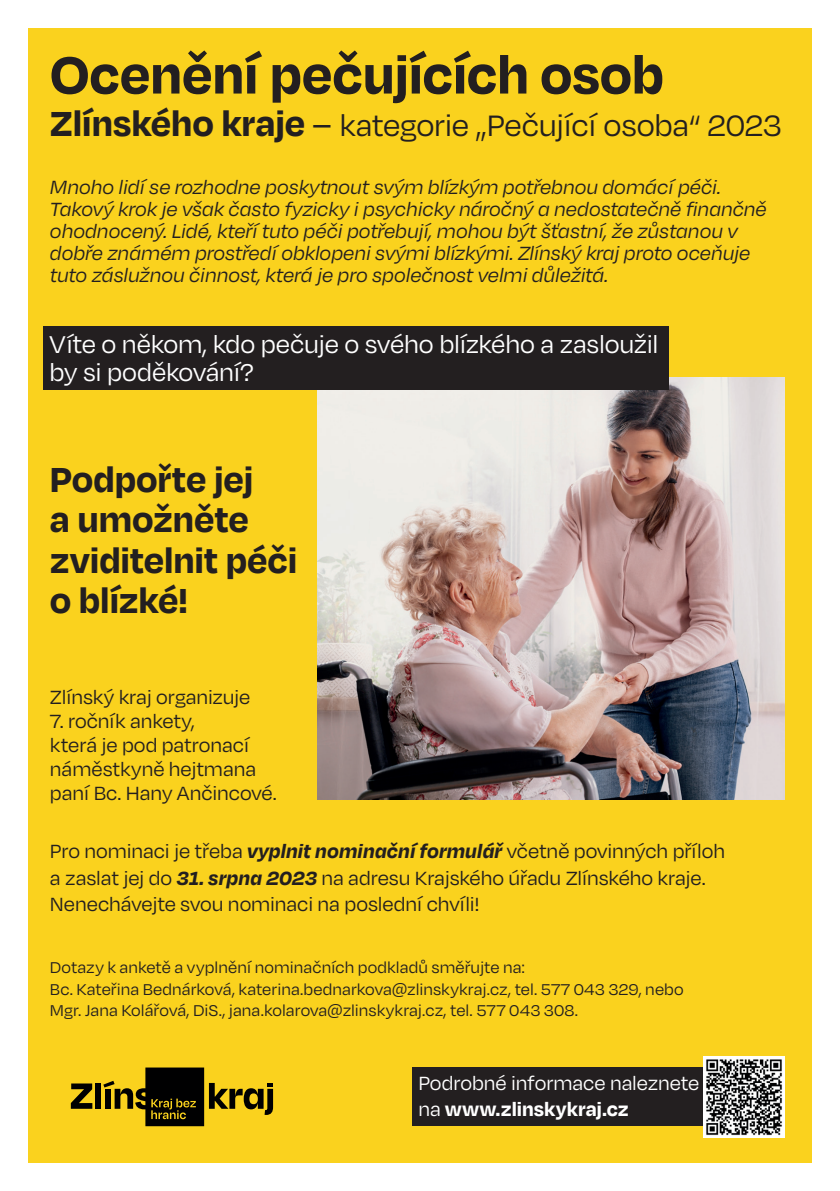
<style>
.page{position:relative;width:840px;height:1191px;background:#fff}
.page>*{position:absolute;margin:0;border:0;box-sizing:border-box;transform-origin:0 0}
.t1{font:700 60px "Degular";letter-spacing:-.005em;color:#231f20}
.t2{font:700 40px/40px "Degular";letter-spacing:-.005em;color:#231f20}
.t3{font:34px "Degular";letter-spacing:-.015em;color:#231f20}
.t4{font:28px/28px "Degular";letter-spacing:-.01em;color:#fff}
.t5{font:italic 22px/22px "Degular";letter-spacing:-.005em;color:#231f20}
.t6{font:22px/24px "Degular";letter-spacing:-.005em;color:#231f20}
.t7{font:22px/26.4px "Degular";letter-spacing:-.005em;color:#fff}
.t8{font:18px/21.6px "Degular";color:#231f20}
.s1{font-weight:700;font-size:40px}
.s2{font-size:40px}
.s3{font-weight:700;font-style:italic}
.s4{font-weight:700}
</style>
<div class="page">
<div style="left:28px;top:28px;width:783px;height:1134px;background:#fad21e"></div>
<svg style="left:71px;top:1083px;width:21px;height:25px"></svg>
<div style="left:95px;top:1083px;width:6px;height:25px;background:#000001"></div>
<svg style="left:103px;top:1067px;width:170px;height:59px"></svg>
<img style="left:317px;top:377px;width:467px;height:422px">
<div style="left:43px;top:326px;width:625px;height:63px;background:#231f20"></div>
<div style="left:412px;top:1067px;width:367px;height:59px;background:#231f20"></div>
<img style="left:703px;top:1056px;width:81px;height:81px">
<h1 class="t1" style="left:50px;top:37px;width:615px">Ocenění pečujících osob</h1>
<h3 class="t3" style="left:50px;top:105px;width:732px"><span class="s1">Zlínského kraje</span> <span class="s2">–</span> kategorie „Pečující osoba“ 2023</h3>
<p class="t5" style="left:50px;top:175px;width:717px">Mnoho lidí se rozhodne poskytnout svým blízkým potřebnou domácí péči.<br>Takový krok je však často fyzicky i psychicky náročný a nedostatečně finančně ohodnocený. Lidé, kteří tuto péči potřebují, mohou být šťastní, že zůstanou v dobře známém prostředí obklopeni svými blízkými. Zlínský kraj proto oceňuje tuto záslužnou činnost, která je pro společnost velmi důležitá.</p>
<p class="t4" style="left:50px;top:329px;width:610px">Víte o někom, kdo pečuje o svého blízkého a zasloužil by si poděkování?</p>
<h2 class="t2" style="left:50px;top:458px;width:249px">Podpořte jej<br>a umožněte zviditelnit péči o blízké!</h2>
<p class="t6" style="left:50px;top:684px;width:202px">Zlínský kraj organizuje</p>
<p class="t6" style="left:50px;top:708px;width:228px">7. ročník ankety,<br>která je pod patronací náměstkyně hejtmana paní Bc. Hany Ančincové.</p>
<p class="t6" style="left:50px;top:837px;width:676px;line-height:26.4px">Pro nominaci je třeba <span class="s3">vyplnit nominační formulář</span> včetně povinných příloh a zaslat jej do <span class="s3">31. srpna 2023</span> na adresu Krajského úřadu Zlínského kraje.<br>Nenechávejte svou nominaci na poslední chvíli!</p>
<p class="t8" style="left:50px;top:956px;width:635px">Dotazy k anketě a vyplnění nominačních podkladů směřujte na:<br>Bc. Kateřina Bednárková, katerina.bednarkova@zlinskykraj.cz, tel. 577 043 329, nebo<br>Mgr. Jana Kolářová, DiS., jana.kolarova@zlinskykraj.cz, tel. 577 043 308.</p>
<p class="t7" style="left:418px;top:1069px;width:282px">Podrobné informace naleznete na <span class="s4">www.zlinskykraj.cz</span></p>
</div>
